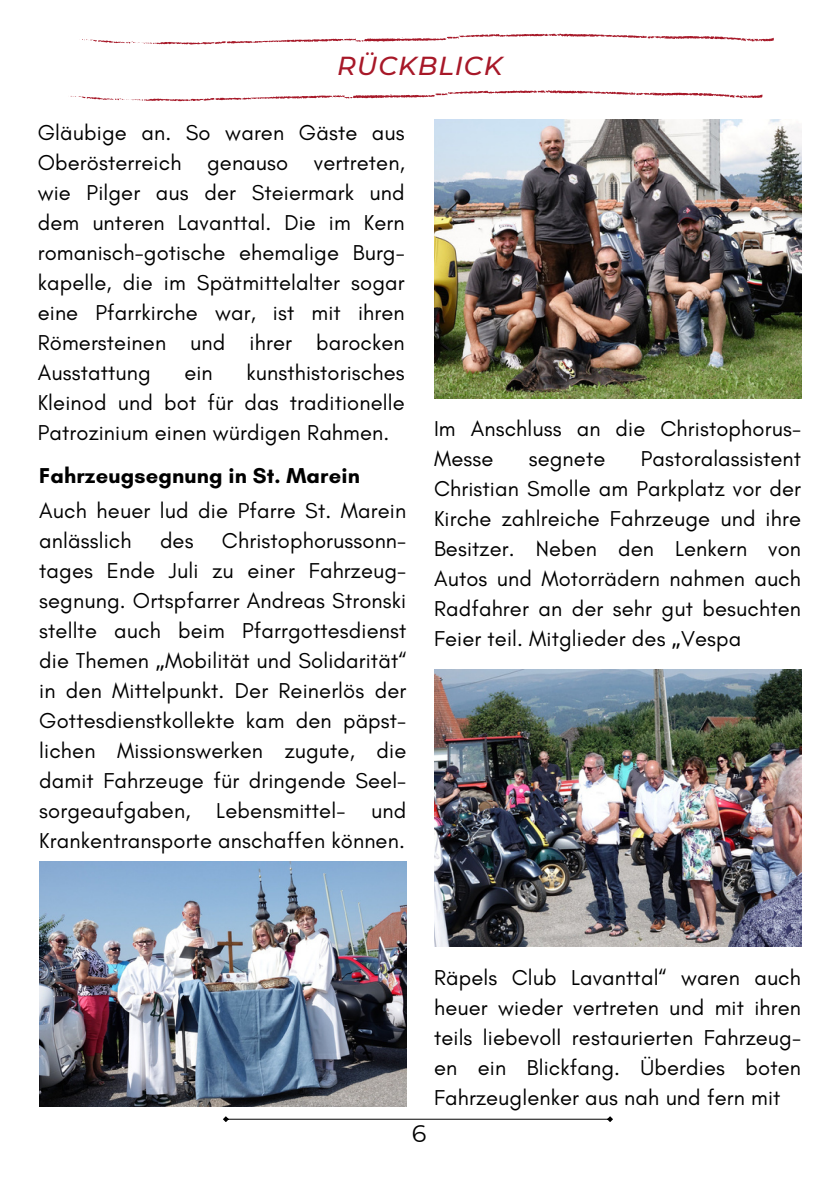
<style>
.page{position:relative;width:839px;height:1191px;background:#fff}
.page>*{position:absolute;margin:0;border:0;box-sizing:border-box;transform-origin:0 0}
.t1{font:italic 500 26px "Montserrat";letter-spacing:.035em;color:#a71828}
.t2{font:24px "Montserrat";color:#000}
.t3{font:22px/30px "Glacial Indifference";letter-spacing:.005em;color:#000;text-align:justify}
.t4{font:700 22px "Glacial Indifference";letter-spacing:.005em;color:#000}
.s1{font-family:"Noto Sans"}
</style>
<div class="page">
<svg style="left:223px;top:1116px;width:390px;height:6px"></svg>
<svg style="left:70px;top:90px;width:692px;height:11px"></svg>
<svg style="left:82px;top:34px;width:691px;height:11px"></svg>
<img style="left:39px;top:862px;width:368px;height:244px">
<img style="left:434px;top:669px;width:367px;height:278px">
<img style="left:434px;top:119px;width:367px;height:279px">
<h1 class="t1" style="left:337px;top:50px;width:167px">RÜCKBLICK</h1>
<p class="t3" style="left:38px;top:117px;width:368px">Gläubige an. So waren Gäste aus Oberösterreich genauso vertreten, wie Pilger aus der Steiermark und dem unteren Lavanttal. Die im Kern romanisch-gotische ehemalige Burg&shy;kapelle, die im Spätmittelalter sogar eine Pfarrkirche war, ist mit ihren Römersteinen und ihrer barocken Ausstattung</p>
<p class="t3" style="left:38px;top:357px;width:368px;text-indent:209px">kunsthistorisches Kleinod und bot für das traditionelle Patrozinium einen würdigen Rahmen.</p>
<p class="t3" style="left:184px;top:357px;width:30px">ein</p>
<p class="t4" style="left:39px;top:462px;width:322px">Fahrzeugsegnung in St. Marein</p>
<p class="t3" style="left:39px;top:495px;width:368px">Auch heuer lud die Pfarre St. Marein anlässlich</p>
<p class="t3" style="left:39px;top:525px;width:368px;text-indent:183px">Christophorussonn&shy;tages Ende Juli zu einer Fahrzeug&shy;segnung. Ortspfarrer Andreas Stronski stellte auch beim Pfarrgottesdienst die Themen <span class="s1">„</span>Mobilität und Solidarität“ in den Mittelpunkt. Der Reinerlös der Gottesdienstkollekte kam den päpst&shy;lichen Missionswerken zugute, die damit Fahrzeuge für dringende Seel&shy;sorgeaufgaben, Lebensmittel- und Krankentransporte anschaffen können.</p>
<p class="t3" style="left:160px;top:525px;width:35px">des</p>
<p class="t3" style="left:434px;top:413px;width:368px">Im Anschluss an die Christophorus-<br>Messe</p>
<p class="t3" style="left:434px;top:443px;width:368px;text-indent:207px">Pastoralassistent Christian Smolle am Parkplatz vor der Kirche zahlreiche Fahrzeuge und ihre Besitzer. Neben den Lenkern von Autos und Motorrädern nahmen auch Radfahrer an der sehr gut besuchten Feier teil. Mitglieder des <span class="s1">„</span>Vespa</p>
<p class="t3" style="left:528px;top:443px;width:78px">segnete</p>
<p class="t2" style="left:412px;top:1119px;width:16px">6</p>
<p class="t3" style="left:434px;top:962px;width:368px">Räpels Club Lavanttal“ waren auch heuer wieder vertreten und mit ihren teils liebevoll restaurierten Fahrzeug&shy;en ein Blickfang. Überdies boten Fahrzeuglenker aus nah und fern mit</p>
</div>
